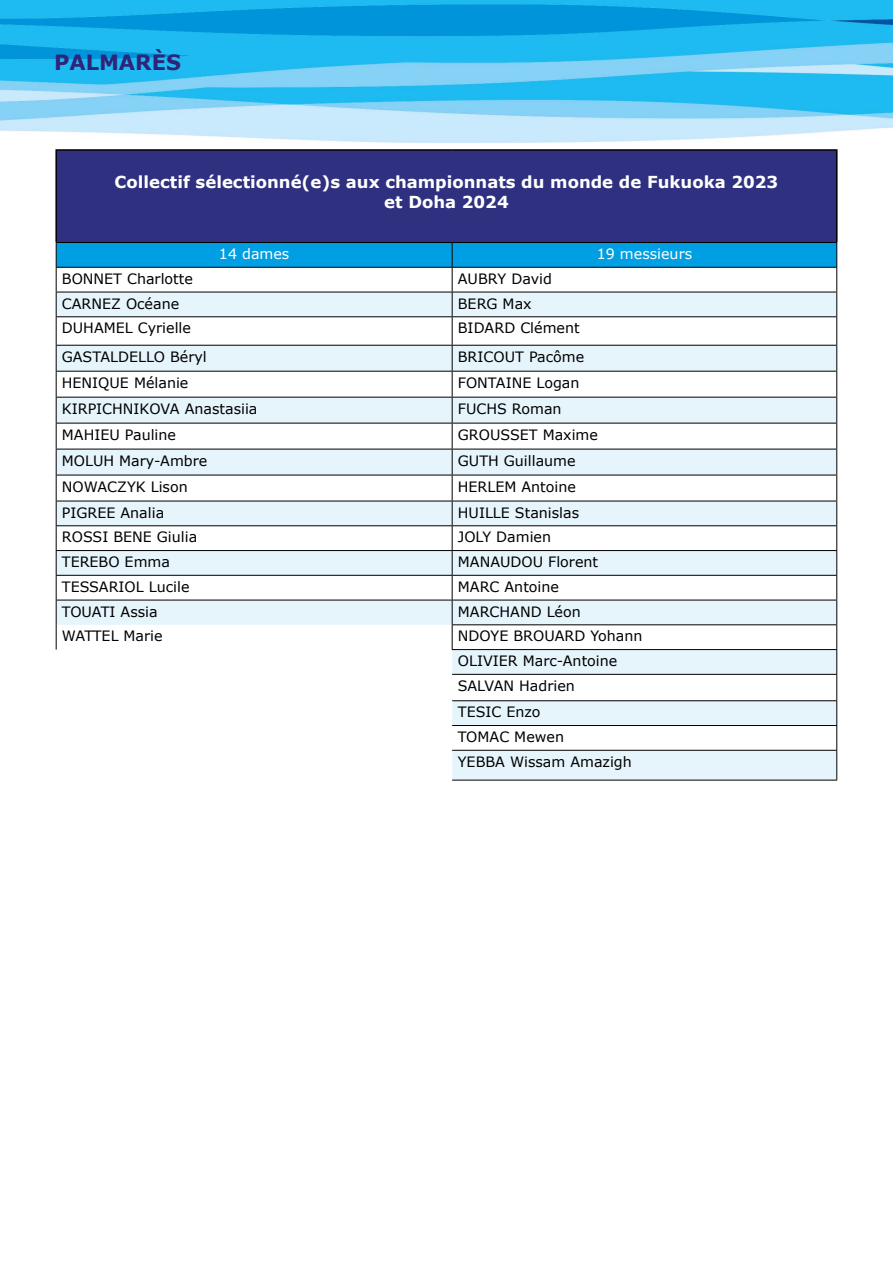
<style>
.page{position:relative;width:893px;height:1263px;background:#fff}
.page>*{position:absolute;margin:0;border:0;box-sizing:border-box;transform-origin:0 0}
.t1{font:700 21px "Verdana";color:#2e247a}
.t2{font:700 16.5px/19.8px "Verdana";color:#fff;text-align:center}
.t3{font:14.25px/24.8px "Verdana";color:#000}
.t4{font:14.25px "Verdana";color:#fff}
</style>
<div class="page">
<img style="left:0;top:0;width:893px;height:781px">
<div style="left:56px;top:150px;width:781px;height:92px;background:#2f3180"></div>
<hr style="left:55px;top:151px;width:2px;height:91px;background:#000">
<hr style="left:55px;top:149px;width:397px;height:2px;background:#000">
<hr style="left:452px;top:149px;width:385px;height:2px;background:#000">
<hr style="left:836px;top:151px;width:1px;height:91px;background:#000">
<svg style="left:56px;top:242px;width:781px;height:538px"></svg>
<hr style="left:452px;top:780px;width:385px;height:1px;background:#000">
<h1 class="t1" style="left:54px;top:49px;width:128px">PALMARÈS</h1>
<p class="t2" style="left:115px;top:172px;width:665px">Collectif sélectionné(e)s aux championnats du monde de Fukuoka 2023 et Doha 2024</p>
<p class="t4" style="left:219px;top:245px;width:72px">14 dames</p>
<p class="t4" style="left:597px;top:245px;width:97px">19 messieurs</p>
<p class="t3" style="left:62px;top:267px;width:133px">BONNET Charlotte</p>
<p class="t3" style="left:458px;top:267px;width:96px">AUBRY David</p>
<p class="t3" style="left:62px;top:291px;width:119px">CARNEZ Océane</p>
<p class="t3" style="left:458px;top:291px;width:75px">BERG Max</p>
<p class="t3" style="left:62px;top:316px;width:131px">DUHAMEL Cyrielle</p>
<p class="t3" style="left:458px;top:316px;width:123px">BIDARD Clément</p>
<p class="t3" style="left:62px;top:344px;width:146px">GASTALDELLO Béryl</p>
<p class="t3" style="left:458px;top:344px;width:128px">BRICOUT Pacôme</p>
<p class="t3" style="left:62px;top:370px;width:128px">HENIQUE Mélanie</p>
<p class="t3" style="left:458px;top:370px;width:123px">FONTAINE Logan</p>
<p class="t3" style="left:62px;top:396px;width:197px">KIRPICHNIKOVA Anastasiia</p>
<p class="t3" style="left:458px;top:396px;width:105px">FUCHS Roman</p>
<p class="t3" style="left:62px;top:422px;width:116px">MAHIEU Pauline</p>
<p class="t3" style="left:458px;top:422px;width:142px">GROUSSET Maxime</p>
<p class="t3" style="left:62px;top:448px;width:147px">MOLUH Mary-Ambre</p>
<p class="t3" style="left:458px;top:448px;width:119px">GUTH Guillaume</p>
<p class="t3" style="left:62px;top:474px;width:127px">NOWACZYK Lison</p>
<p class="t3" style="left:458px;top:474px;width:120px">HERLEM Antoine</p>
<p class="t3" style="left:62px;top:500px;width:104px">PIGREE Analia</p>
<p class="t3" style="left:458px;top:500px;width:123px">HUILLE Stanislas</p>
<p class="t3" style="left:62px;top:525px;width:137px">ROSSI BENE Giulia</p>
<p class="t3" style="left:458px;top:525px;width:95px">JOLY Damien</p>
<p class="t3" style="left:62px;top:550px;width:110px">TEREBO Emma</p>
<p class="t3" style="left:458px;top:550px;width:142px">MANAUDOU Florent</p>
<p class="t3" style="left:62px;top:574px;width:129px">TESSARIOL Lucile</p>
<p class="t3" style="left:458px;top:574px;width:103px">MARC Antoine</p>
<p class="t3" style="left:62px;top:599px;width:97px">TOUATI Assia</p>
<p class="t3" style="left:458px;top:599px;width:124px">MARCHAND Léon</p>
<p class="t3" style="left:62px;top:624px;width:102px">WATTEL Marie</p>
<p class="t3" style="left:458px;top:624px;width:186px">NDOYE BROUARD Yohann<br>OLIVIER Marc-Antoine<br>SALVAN Hadrien</p>
<p class="t3" style="left:458px;top:700px;width:176px">TESIC Enzo<br>TOMAC Mewen<br>YEBBA Wissam Amazigh</p>
</div>
